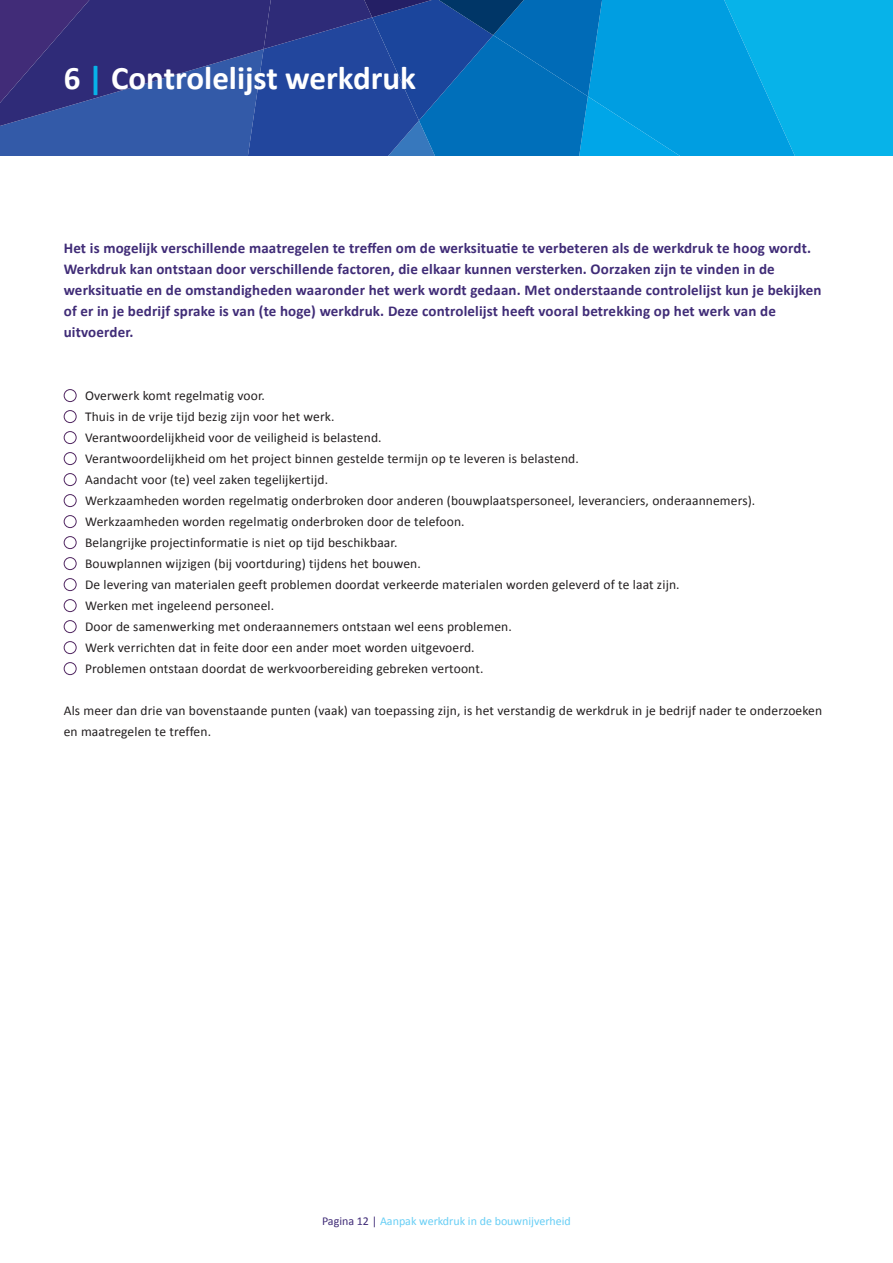
<style>
.page{position:relative;width:893px;height:1263px;background:#fff}
.page>*{position:absolute;margin:0;border:0;box-sizing:border-box;transform-origin:0 0}
.t1{font:700 33px "Calibri";color:#fff}
.t2{font:700 15px/21px "Calibri";letter-spacing:.01em;color:#402c77}
.t3{font:13.5px/21px "Calibri";letter-spacing:.01em;color:#231f20}
.t4{font:12px "Calibri";color:#67cef5}
.s1{color:#07b3e9}
.s2{color:#402c77}
</style>
<div class="page">
<svg style="left:0;top:0;width:893px;height:155px;background:#176ab3"></svg>
<div style="left:64px;top:389px;width:13px;height:13px;border:1px solid #512762;border-radius:50%"></div>
<div style="left:64px;top:410px;width:13px;height:13px;border:1px solid #512762;border-radius:50%"></div>
<div style="left:64px;top:431px;width:13px;height:13px;border:1px solid #512762;border-radius:50%"></div>
<div style="left:64px;top:452px;width:13px;height:13px;border:1px solid #512762;border-radius:50%"></div>
<div style="left:64px;top:473px;width:13px;height:13px;border:1px solid #512762;border-radius:50%"></div>
<div style="left:64px;top:494px;width:13px;height:13px;border:1px solid #512762;border-radius:50%"></div>
<div style="left:64px;top:515px;width:13px;height:13px;border:1px solid #512762;border-radius:50%"></div>
<div style="left:64px;top:536px;width:13px;height:13px;border:1px solid #512762;border-radius:50%"></div>
<div style="left:64px;top:557px;width:13px;height:13px;border:1px solid #512762;border-radius:50%"></div>
<div style="left:64px;top:578px;width:13px;height:13px;border:1px solid #512762;border-radius:50%"></div>
<div style="left:64px;top:599px;width:13px;height:13px;border:1px solid #512762;border-radius:50%"></div>
<div style="left:64px;top:620px;width:13px;height:13px;border:1px solid #512762;border-radius:50%"></div>
<div style="left:64px;top:641px;width:13px;height:13px;border:1px solid #512762;border-radius:50%"></div>
<div style="left:64px;top:662px;width:13px;height:13px;border:1px solid #512762;border-radius:50%"></div>
<h1 class="t1" style="left:64px;top:54px;width:354px">6 <span class="s1">|</span> Controlelijst werkdruk</h1>
<p class="t2" style="left:64px;top:237px;width:759px">Het is mogelijk verschillende maatregelen te treffen om de werksituatie te verbeteren als de werkdruk te hoog wordt.<br>Werkdruk kan ontstaan door verschillende factoren, die elkaar kunnen versterken. Oorzaken zijn te vinden in de werksituatie en de omstandigheden waaronder het werk wordt gedaan. Met onderstaande controlelijst kun je bekijken of er in je bedrijf sprake is van (te hoge) werkdruk. Deze controlelijst heeft vooral betrekking op het werk van de uitvoerder.</p>
<p class="t3" style="left:85px;top:384px;width:672px">Overwerk komt regelmatig voor.<br>Thuis in de vrije tijd bezig zijn voor het werk.<br>Verantwoordelijkheid voor de veiligheid is belastend.<br>Verantwoordelijkheid om het project binnen gestelde termijn op te leveren is belastend.<br>Aandacht voor (te) veel zaken tegelijkertijd.<br>Werkzaamheden worden regelmatig onderbroken door anderen (bouwplaatspersoneel, leveranciers, onderaannemers).<br>Werkzaamheden worden regelmatig onderbroken door de telefoon.<br>Belangrijke projectinformatie is niet op tijd beschikbaar.<br>Bouwplannen wijzigen (bij voortduring) tijdens het bouwen.<br>De levering van materialen geeft problemen doordat verkeerde materialen worden geleverd of te laat zijn.<br>Werken met ingeleend personeel.<br>Door de samenwerking met onderaannemers ontstaan wel eens problemen.<br>Werk verrichten dat in feite door een ander moet worden uitgevoerd.<br>Problemen ontstaan doordat de werkvoorbereiding gebreken vertoont.</p>
<p class="t3" style="left:64px;top:699px;width:760px">Als meer dan drie van bovenstaande punten (vaak) van toepassing zijn, is het verstandig de werkdruk in je bedrijf nader te onderzoeken en maatregelen te treffen.</p>
<p class="t4" style="left:322px;top:1213px;width:250px"><span class="s2">Pagina 12 |</span> Aanpak werkdruk in de bouwnijverheid</p>
</div>
